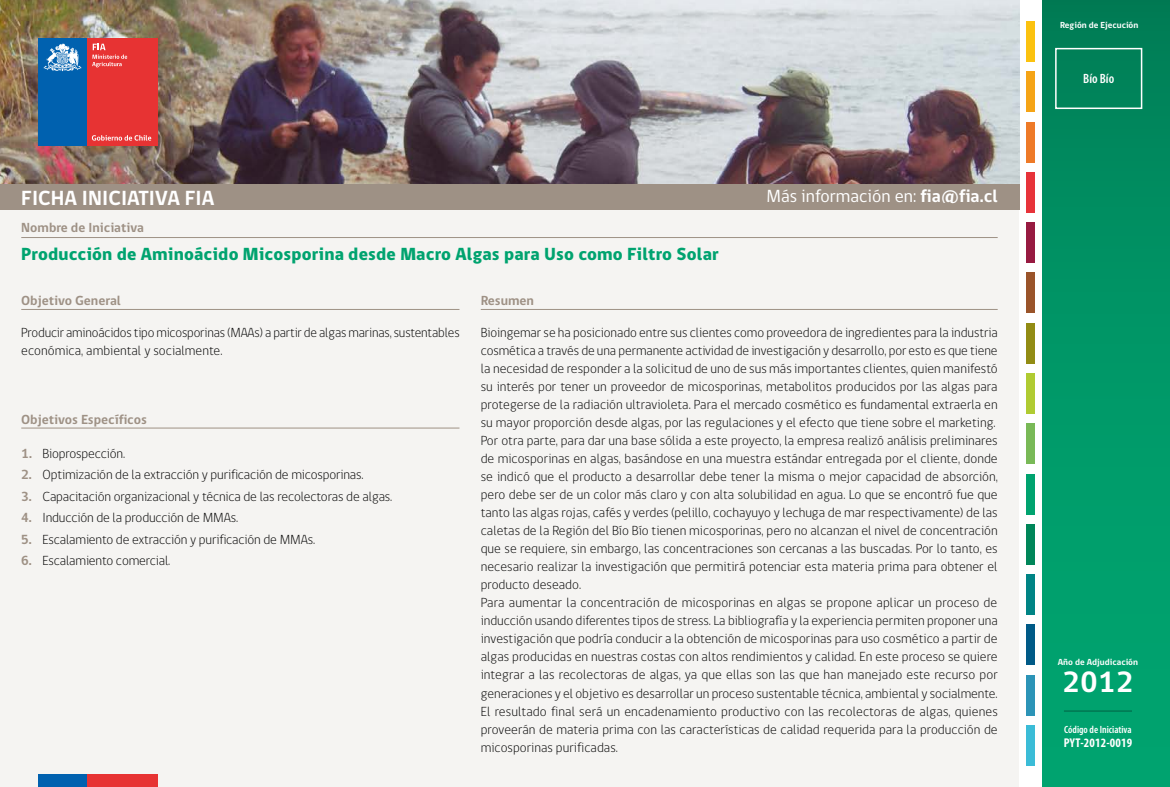
<style>
.page{position:relative;width:1170px;height:787px;background:#fff}
.page>*{position:absolute;margin:0;border:0;box-sizing:border-box;transform-origin:0 0}
.t1{font:700 30px "gob CL";color:#fff}
.t2{font:700 21px "gob CL";letter-spacing:.005em;color:#fff}
.t3{font:800 18px "gob CL";letter-spacing:.01em;color:#00a36f}
.t4{font:18px "gob CL";letter-spacing:.005em;color:#fff}
.t5{font:300 13.5px/18px "gob CL";letter-spacing:.005em;color:#000}
.t6{font:700 13.5px "gob CL";letter-spacing:.005em;color:#9e9185}
.t7{font:600 condensed 13.5px "Myriad Pro";color:#fff}
.t8{font:700 condensed 12.75px "Myriad Pro";letter-spacing:.015em;color:#fff}
.t9{font:600 condensed 10.5px "Myriad Pro";color:#fff}
.t10{font:700 9px "gob CL";letter-spacing:.005em;color:#fff}
.s1{font-weight:700}
.s2{font-weight:700;color:#9e9185}
</style>
<div class="page">
<div style="left:0;top:0;width:1018px;height:787px;background:#f5f4f2"></div>
<img style="left:0;top:0;width:1019px;height:184px">
<div style="left:0;top:184px;width:1019px;height:25px;background:#9e9185"></div>
<div style="left:1026px;top:273px;width:8px;height:40px;background:#9a542a"></div>
<div style="left:1026px;top:725px;width:8px;height:40px;background:#3bbcd7"></div>
<div style="left:1026px;top:474px;width:8px;height:40px;background:#00a36f"></div>
<div style="left:1026px;top:222px;width:8px;height:41px;background:#971a41"></div>
<div style="left:1026px;top:675px;width:8px;height:40px;background:#2c94b7"></div>
<div style="left:1026px;top:423px;width:8px;height:41px;background:#79b957"></div>
<div style="left:1026px;top:172px;width:8px;height:40px;background:#e7333a"></div>
<div style="left:1026px;top:624px;width:8px;height:41px;background:#005a87"></div>
<div style="left:1026px;top:373px;width:8px;height:41px;background:#b0cb32"></div>
<div style="left:1026px;top:122px;width:8px;height:40px;background:#ee7a28"></div>
<div style="left:1026px;top:574px;width:8px;height:41px;background:#008485"></div>
<div style="left:1026px;top:323px;width:8px;height:40px;background:#928c14"></div>
<div style="left:1026px;top:72px;width:8px;height:40px;background:#f5a416"></div>
<div style="left:1026px;top:524px;width:8px;height:40px;background:#008659"></div>
<div style="left:1026px;top:21px;width:8px;height:41px;background:#fbc20f"></div>
<div style="left:1042px;top:0;width:127px;height:787px;background:linear-gradient(to bottom,#018259,#00a973)"></div>
<div style="left:38px;top:38px;width:49px;height:108px;background:#0061af"></div>
<div style="left:87px;top:38px;width:70px;height:108px;background:#e73333"></div>
<svg style="left:44px;top:43px;width:37px;height:28px"></svg>
<svg style="left:92px;top:44px;width:35px;height:23px"></svg>
<svg style="left:92px;top:135px;width:59px;height:6px"></svg>
<div style="left:38px;top:774px;width:49px;height:13px;background:#0061af"></div>
<div style="left:87px;top:774px;width:70px;height:13px;background:#e73333"></div>
<hr style="left:21px;top:237px;width:976px;height:1px;background:#9e9185">
<hr style="left:21px;top:309px;width:438px;height:1px;background:#9e9185">
<hr style="left:21px;top:427px;width:438px;height:1px;background:#9e9185">
<hr style="left:480px;top:309px;width:517px;height:1px;background:#9e9185">
<hr style="left:1063px;top:710px;width:68px;height:1px;background:#98989c">
<div style="left:1054px;top:48px;width:88px;height:61px;border:2px solid #fff"></div>
<h2 class="t2" style="left:21px;top:183px;width:195px">FICHA INICIATIVA FIA</h2>
<p class="t6" style="left:21px;top:219px;width:124px">Nombre de Iniciativa</p>
<h3 class="t3" style="left:21px;top:242px;width:699px">Producción de Aminoácido Micosporina desde Macro Algas para Uso como Filtro Solar</h3>
<p class="t6" style="left:21px;top:291px;width:101px">Objetivo General</p>
<p class="t6" style="left:480px;top:291px;width:55px">Resumen</p>
<h3 class="t4" style="left:766px;top:184px;width:233px">Más información en: <span class="s1">fia@fia.cl</span></h3>
<p class="t5" style="left:21px;top:324px;width:440px">Producir aminoácidos tipo micosporinas (MAAs) a partir de algas marinas, sustentables económica, ambiental y socialmente.</p>
<p class="t6" style="left:21px;top:410px;width:127px">Objetivos Específicos</p>
<p class="t5" style="left:21px;top:444px;width:105px"><span class="s2">1.</span> Bioprospección.</p>
<p class="t5" style="left:21px;top:466px;width:344px"><span class="s2">2.</span> Optimización de la extracción y purificación de micosporinas.</p>
<p class="t5" style="left:21px;top:487px;width:372px"><span class="s2">3.</span> Capacitación organizacional y técnica de las recolectoras de algas.</p>
<p class="t5" style="left:21px;top:509px;width:218px"><span class="s2">4.</span> Inducción de la producción de MMAs.</p>
<p class="t5" style="left:21px;top:530px;width:295px"><span class="s2">5.</span> Escalamiento de extracción y purificación de MMAs.</p>
<p class="t5" style="left:21px;top:552px;width:150px"><span class="s2">6.</span> Escalamiento comercial.</p>
<p class="t5" style="left:480px;top:324px;width:518px">Bioingemar se ha posicionado entre sus clientes como proveedora de ingredientes para la industria cosmética a través de una permanente actividad de investigación y desarrollo, por esto es que tiene la necesidad de responder a la solicitud de uno de sus más importantes clientes, quien manifestó su interés por tener un proveedor de micosporinas, metabolitos producidos por las algas para protegerse de la radiación ultravioleta. Para el mercado cosmético es fundamental extraerla en su mayor proporción desde algas, por las regulaciones y el efecto que tiene sobre el marketing.<br>Por otra parte, para dar una base sólida a este proyecto, la empresa realizó análisis preliminares de micosporinas en algas, basándose en una muestra estándar entregada por el cliente, donde se indicó que el producto a desarrollar debe tener la misma o mejor capacidad de absorción, pero debe ser de un color más claro y con alta solubilidad en agua. Lo que se encontró fue que tanto las algas rojas, cafés y verdes (pelillo, cochayuyo y lechuga de mar respectivamente) de las caletas de la Región del Bío Bío tienen micosporinas, pero no alcanzan el nivel de concentración que se requiere, sin embargo, las concentraciones son cercanas a las buscadas. Por lo tanto, es necesario realizar la investigación que permitirá potenciar esta materia prima para obtener el producto deseado.<br>Para aumentar la concentración de micosporinas en algas se propone aplicar un proceso de inducción usando diferentes tipos de stress. La bibliografía y la experiencia permiten proponer una investigación que podría conducir a la obtención de micosporinas para uso cosmético a partir de algas producidas en nuestras costas con altos rendimientos y calidad. En este proceso se quiere integrar a las recolectoras de algas, ya que ellas son las que han manejado este recurso por generaciones y el objetivo es desarrollar un proceso sustentable técnica, ambiental y socialmente.<br>El resultado final será un encadenamiento productivo con las recolectoras de algas, quienes proveerán de materia prima con las características de calidad requerida para la producción de micosporinas purificadas.</p>
<p class="t10" style="left:1060px;top:19px;width:80px">Región de Ejecución</p>
<p class="t7" style="left:1083px;top:71px;width:32px">Bío Bío</p>
<p class="t10" style="left:1057px;top:655px;width:82px">Año de Adjudicación</p>
<h1 class="t1" style="left:1062px;top:661px;width:72px">2012</h1>
<p class="t9" style="left:1064px;top:724px;width:69px">Código de Iniciativa</p>
<p class="t8" style="left:1063px;top:735px;width:70px">PYT-2012-0019</p>
</div>
